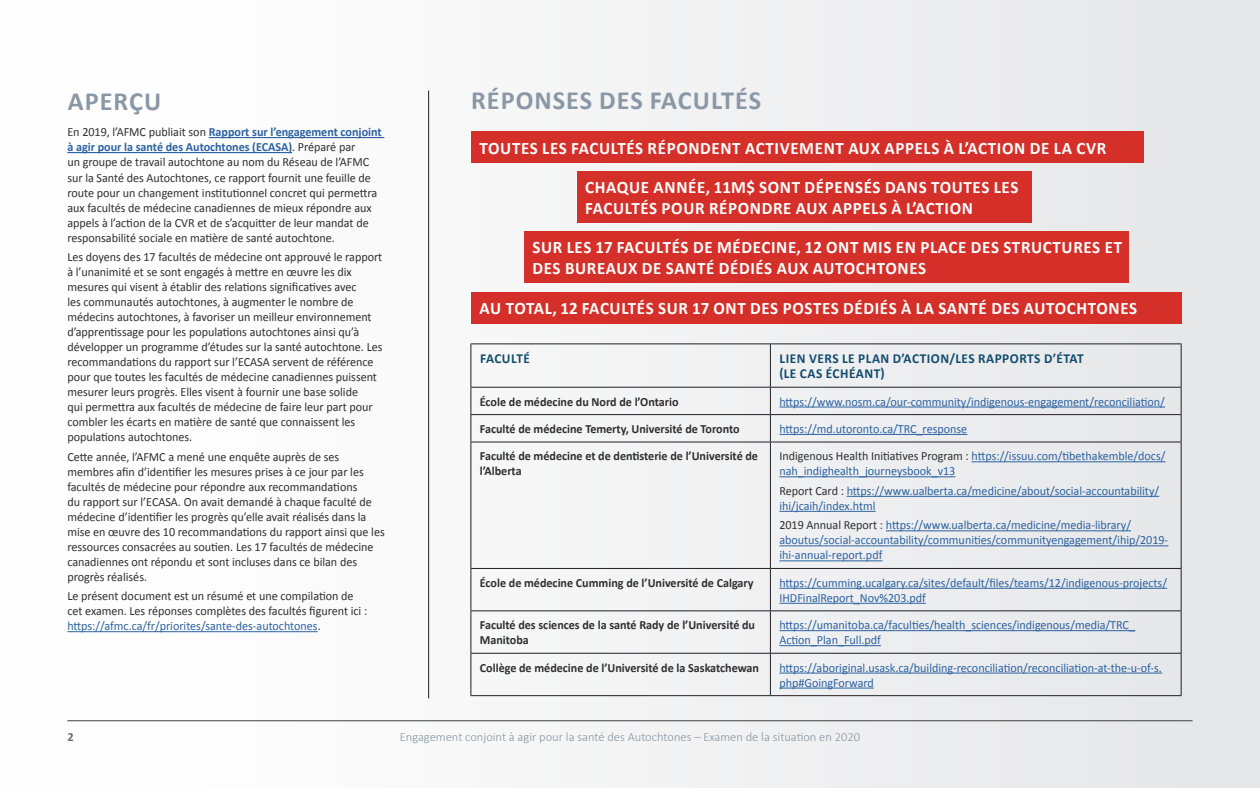
<style>
.page{position:relative;width:1260px;height:788px;background:#fff}
.page>*{position:absolute;margin:0;border:0;box-sizing:border-box;transform-origin:0 0}
.Sub_Bleu{font:700 26.25px "Calibri";letter-spacing:.04em;color:#8a98a5}
.Text{font:700 17.5px/21px "Calibri";letter-spacing:.035em;color:#fff}
.Text-2{font:700 13.75px/15px "Calibri";letter-spacing:.035em;color:#124d6e}
.Text-3{font:12.5px/15px "Calibri";color:#312f30}
.Text-4{font:12.5px/15px "Calibri";color:#2b62a1}
.Text-5{font:700 12.5px/15px "Calibri";color:#312f30}
.t1{font:300 12.5px "Calibri";color:#8594a1}
.t2{font:700 12.5px "Calibri";color:#6c6d70}
.s1{font-weight:700;color:#2b62a1}
.s2{color:#2b62a1}
.s3{color:#312f30}
</style>
<div class="page">
<div style="left:0;top:0;width:1260px;height:788px;background:linear-gradient(to right,#fff,#e3e4e6)"></div>
<hr style="left:67px;top:720px;width:1126px;height:1px;background:#3e3e3f">
<hr style="left:209px;top:137px;width:175px;height:1px;background:#2b62a1">
<hr style="left:67px;top:152px;width:225px;height:1px;background:#2b62a1">
<hr style="left:67px;top:631px;width:251px;height:1px;background:#2b62a1">
<hr style="left:428px;top:90px;width:1px;height:608px;background:#231f20">
<div style="left:472px;top:132px;width:672px;height:31px;background:#d52f29"></div>
<div style="left:577px;top:171px;width:455px;height:52px;background:#d52f29"></div>
<div style="left:525px;top:231px;width:604px;height:51px;background:#d52f29"></div>
<div style="left:472px;top:292px;width:710px;height:31px;background:#d52f29"></div>
<hr style="left:471px;top:343px;width:299px;height:1px;background:#231f20">
<hr style="left:471px;top:344px;width:1px;height:43px;background:#231f20">
<hr style="left:770px;top:343px;width:411px;height:1px;background:#231f20">
<hr style="left:1181px;top:344px;width:1px;height:43px;background:#231f20">
<hr style="left:471px;top:387px;width:299px;height:1px;background:#231f20">
<hr style="left:770px;top:387px;width:411px;height:1px;background:#231f20">
<hr style="left:471px;top:414px;width:299px;height:1px;background:#231f20">
<svg style="left:471px;top:387px;width:1px;height:54px"></svg>
<hr style="left:770px;top:414px;width:411px;height:1px;background:#231f20">
<svg style="left:1181px;top:387px;width:1px;height:54px"></svg>
<hr style="left:471px;top:441px;width:299px;height:1px;background:#231f20">
<hr style="left:471px;top:442px;width:1px;height:126px;background:#231f20">
<hr style="left:770px;top:441px;width:411px;height:1px;background:#231f20">
<hr style="left:1181px;top:442px;width:1px;height:126px;background:#231f20">
<hr style="left:471px;top:568px;width:299px;height:1px;background:#231f20">
<hr style="left:471px;top:568px;width:1px;height:42px;background:#231f20">
<hr style="left:770px;top:568px;width:411px;height:1px;background:#231f20">
<hr style="left:1181px;top:568px;width:1px;height:42px;background:#231f20">
<hr style="left:471px;top:610px;width:299px;height:1px;background:#231f20">
<hr style="left:471px;top:611px;width:1px;height:42px;background:#231f20">
<hr style="left:770px;top:610px;width:411px;height:1px;background:#231f20">
<hr style="left:1181px;top:611px;width:1px;height:42px;background:#231f20">
<hr style="left:471px;top:653px;width:299px;height:1px;background:#231f20">
<hr style="left:471px;top:653px;width:1px;height:42px;background:#231f20">
<hr style="left:770px;top:653px;width:411px;height:1px;background:#231f20">
<hr style="left:1181px;top:653px;width:1px;height:42px;background:#231f20">
<hr style="left:471px;top:695px;width:299px;height:1px;background:#231f20">
<hr style="left:770px;top:695px;width:411px;height:1px;background:#231f20">
<hr style="left:770px;top:344px;width:1px;height:43px;background:#231f20">
<svg style="left:770px;top:387px;width:1px;height:54px"></svg>
<hr style="left:770px;top:442px;width:1px;height:126px;background:#231f20">
<hr style="left:770px;top:568px;width:1px;height:42px;background:#231f20">
<hr style="left:770px;top:611px;width:1px;height:42px;background:#231f20">
<hr style="left:770px;top:653px;width:1px;height:42px;background:#231f20">
<hr style="left:779px;top:406px;width:386px;height:1px;background:#2b62a1">
<hr style="left:779px;top:434px;width:188px;height:1px;background:#2b62a1">
<hr style="left:972px;top:461px;width:194px;height:1px;background:#2b62a1">
<hr style="left:779px;top:476px;width:177px;height:1px;background:#2b62a1">
<hr style="left:847px;top:496px;width:312px;height:1px;background:#2b62a1">
<hr style="left:779px;top:511px;width:97px;height:1px;background:#2b62a1">
<hr style="left:886px;top:530px;width:245px;height:1px;background:#2b62a1">
<hr style="left:779px;top:545px;width:389px;height:1px;background:#2b62a1">
<hr style="left:779px;top:560px;width:103px;height:1px;background:#2b62a1">
<hr style="left:779px;top:587px;width:388px;height:1px;background:#2b62a1">
<hr style="left:779px;top:602px;width:147px;height:1px;background:#2b62a1">
<hr style="left:779px;top:630px;width:356px;height:1px;background:#2b62a1">
<hr style="left:779px;top:645px;width:102px;height:1px;background:#2b62a1">
<hr style="left:779px;top:672px;width:383px;height:1px;background:#2b62a1">
<hr style="left:779px;top:687px;width:95px;height:1px;background:#2b62a1">
<p class="Sub_Bleu" style="left:68px;top:85px;width:95px">APERÇU</p>
<p class="Text-3" style="left:67px;top:125px;width:316px">En 2019, l’AFMC publiait son <span class="s1">Rapport sur l’engagement conjoint à agir pour la santé des Autochtones (ECASA)</span>. Préparé par<br>un groupe de travail autochtone au nom du Réseau de l’AFMC sur la Santé des Autochtones, ce rapport fournit une feuille de route pour un changement institutionnel concret qui permettra aux facultés de médecine canadiennes de mieux répondre aux appels à l’action de la CVR et de s’acquitter de leur mandat de responsabilité sociale en matière de santé autochtone.</p>
<p class="Text-3" style="left:67px;top:249px;width:317px">Les doyens des 17 facultés de médecine ont approuvé le rapport à l’unanimité et se sont engagés à mettre en œuvre les dix mesures qui visent à établir des relations significatives avec<br>les communautés autochtones, à augmenter le nombre de médecins autochtones, à favoriser un meilleur environnement d’apprentissage pour les populations autochtones ainsi qu’à développer un programme d’études sur la santé autochtone. Les recommandations du rapport sur l’ECASA servent de référence pour que toutes les facultés de médecine canadiennes puissent mesurer leurs progrès. Elles visent à fournir une base solide<br>qui permettra aux facultés de médecine de faire leur part pour combler les écarts en matière de santé que connaissent les populations autochtones.</p>
<p class="Text-3" style="left:67px;top:449px;width:319px">Cette année, l’AFMC a mené une enquête auprès de ses membres afin d’identifier les mesures prises à ce jour par les facultés de médecine pour répondre aux recommandations<br>du rapport sur l’ECASA. On avait demandé à chaque faculté de médecine d’identifier les progrès qu’elle avait réalisés dans la mise en œuvre des 10 recommandations du rapport ainsi que les ressources consacrées au soutien. Les 17 facultés de médecine canadiennes ont répondu et sont incluses dans ce bilan des progrès réalisés.</p>
<p class="Text-3" style="left:67px;top:588px;width:301px">Le présent document est un résumé et une compilation de cet examen. Les réponses complètes des facultés figurent ici : <span class="s2">https://afmc.ca/fr/priorites/sante-des-autochtones</span>.</p>
<p class="Sub_Bleu" style="left:471px;top:84px;width:292px">RÉPONSES DES FACULTÉS</p>
<p class="Text" style="left:480px;top:138px;width:628px">TOUTES LES FACULTÉS RÉPONDENT ACTIVEMENT AUX APPELS À L’ACTION DE LA CVR</p>
<p class="Text" style="left:585px;top:177px;width:435px">CHAQUE ANNÉE, 11M$ SONT DÉPENSÉS DANS TOUTES LES<br>FACULTÉS POUR RÉPONDRE AUX APPELS À L’ACTION</p>
<p class="Text" style="left:532px;top:236px;width:591px">SUR LES 17 FACULTÉS DE MÉDECINE, 12 ONT MIS EN PLACE DES STRUCTURES ET<br>DES BUREAUX DE SANTÉ DÉDIÉS AUX AUTOCHTONES</p>
<p class="Text" style="left:480px;top:298px;width:659px">AU TOTAL, 12 FACULTÉS SUR 17 ONT DES POSTES DÉDIÉS À LA SANTÉ DES AUTOCHTONES</p>
<p class="Text-2" style="left:480px;top:351px;width:51px">FACULTÉ</p>
<p class="Text-2" style="left:779px;top:351px;width:306px">LIEN VERS LE PLAN D’ACTION/LES RAPPORTS D’ÉTAT (LE CAS ÉCHÉANT)</p>
<p class="Text-5" style="left:480px;top:394px;width:200px">École de médecine du Nord de l’Ontario</p>
<p class="Text-4" style="left:779px;top:394px;width:387px">https://www.nosm.ca/our-community/indigenous-engagement/reconciliation/</p>
<p class="Text-5" style="left:480px;top:421px;width:261px">Faculté de médecine Temerty, Université de Toronto</p>
<p class="Text-4" style="left:779px;top:421px;width:189px">https://md.utoronto.ca/TRC_response</p>
<p class="Text-5" style="left:480px;top:448px;width:280px">Faculté de médecine et de dentisterie de l’Université de l’Alberta</p>
<p class="Text-4" style="left:779px;top:448px;width:388px"><span class="s3">Indigenous Health Initiatives Program :</span> https://issuu.com/tibethakemble/docs/ nah_indighealth_journeysbook_v13</p>
<p class="Text-4" style="left:779px;top:483px;width:381px"><span class="s3">Report Card :</span> https://www.ualberta.ca/medicine/about/social-accountability/ ihi/jcaih/index.html</p>
<p class="Text-4" style="left:779px;top:517px;width:390px"><span class="s3">2019 Annual Report :</span> https://www.ualberta.ca/medicine/media-library/ aboutus/social-accountability/communities/communityengagement/ihip/2019- ihi-annual-report.pdf</p>
<p class="Text-5" style="left:480px;top:575px;width:275px">École de médecine Cumming de l’Université de Calgary</p>
<p class="Text-4" style="left:779px;top:575px;width:389px">https://cumming.ucalgary.ca/sites/default/files/teams/12/indigenous-projects/<br>IHDFinalReport_Nov%203.pdf</p>
<p class="Text-5" style="left:480px;top:617px;width:277px">Faculté des sciences de la santé Rady de l’Université du<br>Manitoba</p>
<p class="Text-4" style="left:779px;top:617px;width:357px">https://umanitoba.ca/faculties/health_sciences/indigenous/media/TRC_<br>Action_Plan_Full.pdf</p>
<p class="Text-5" style="left:480px;top:660px;width:281px">Collège de médecine de l’Université de la Saskatchewan</p>
<p class="Text-4" style="left:779px;top:660px;width:384px">https://aboriginal.usask.ca/building-reconciliation/reconciliation-at-the-u-of-s. php#GoingForward</p>
<p class="t2" style="left:67px;top:728px;width:8px">2</p>
<p class="t1" style="left:400px;top:728px;width:462px">Engagement conjoint à agir pour la santé des Autochtones – Examen de la situation en 2020</p>
</div>
